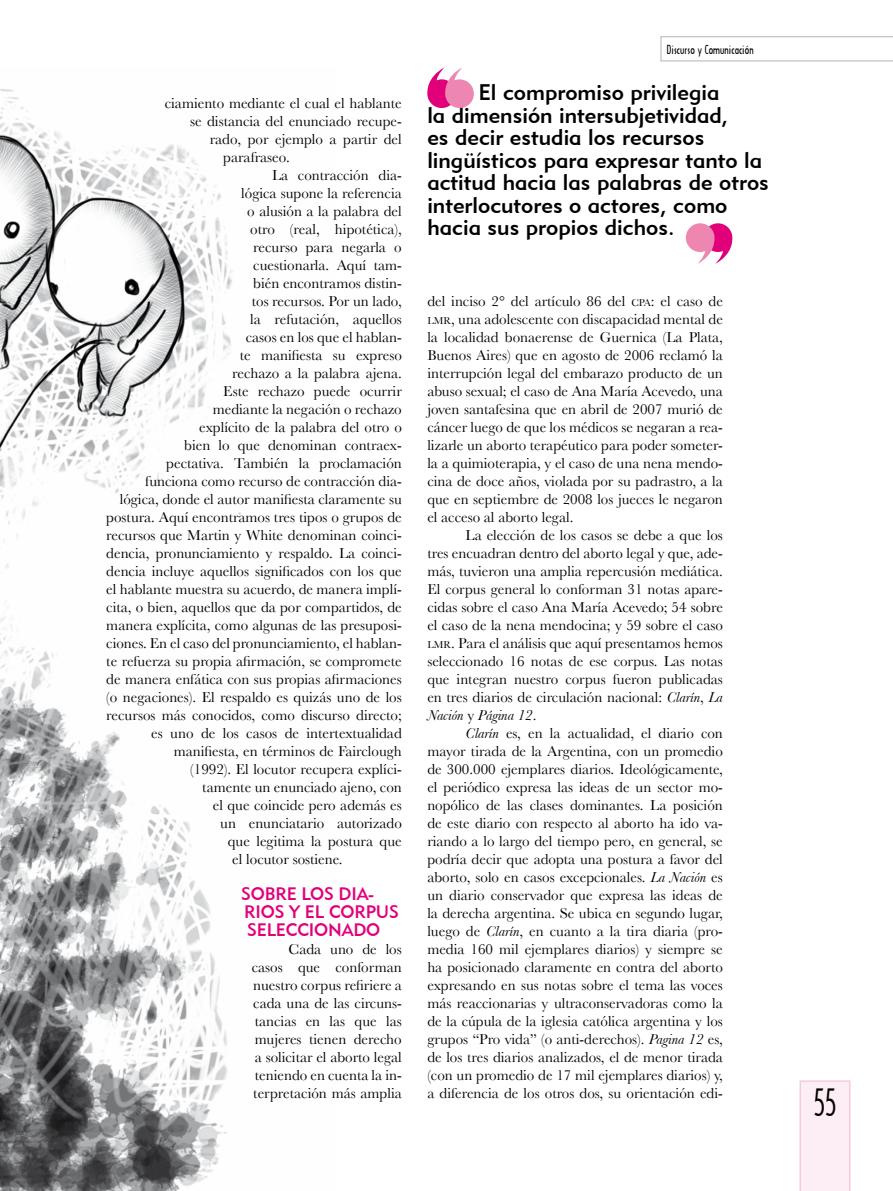
<style>
.page{position:relative;width:893px;height:1191px;background:#fff}
.page>*{position:absolute;margin:0;border:0;box-sizing:border-box;transform-origin:0 0}
.t1{font:36px "Architecture Plain";color:#000;scale:.8 1}
.t2{font:22.5px/22.5px "Geometric 415 BT Medium A";color:#000}
.t3{font:18px "Geometric 415 BT Medium A";letter-spacing:-.01em;color:#e2007a}
.t4{font:15px/18px "Baskerville";color:#000;text-align:justify}
.t5{font:12px "Architecture Plain";color:#000}
.s1{font-size:10.5px}
.s2{font-style:italic}
</style>
<div class="page">
<svg style="left:661px;top:36px;width:232px;height:25px"></svg>
<img style="left:0;top:89px;width:241px;height:1102px">
<svg style="left:427px;top:67px;width:47px;height:41px"></svg>
<svg style="left:686px;top:223px;width:47px;height:41px"></svg>
<svg style="left:799px;top:1080px;width:51px;height:111px"></svg>
<p class="t4" style="left:165px;top:94px;width:239px">ciamiento mediante el cual el hablante</p>
<p class="t4" style="left:190px;top:112px;width:213px">se distancia del enunciado recupe-</p>
<p class="t4" style="left:210px;top:130px;width:193px">rado, por ejemplo a partir del</p>
<p class="t4" style="left:223px;top:148px;width:68px">parafraseo.</p>
<p class="t4" style="left:272px;top:166px;width:131px">La contracción dia-</p>
<p class="t4" style="left:241px;top:184px;width:162px">lógica supone la referencia</p>
<p class="t4" style="left:247px;top:202px;width:156px">o alusión a la palabra del</p>
<p class="t4" style="left:250px;top:220px;width:153px">otro (real, hipotética),</p>
<p class="t4" style="left:253px;top:238px;width:150px">recurso para negarla o</p>
<p class="t4" style="left:253px;top:256px;width:150px">cuestionarla. Aquí tam-</p>
<p class="t4" style="left:253px;top:274px;width:150px">bién encontramos distin-</p>
<p class="t4" style="left:252px;top:292px;width:151px">tos recursos. Por un lado,</p>
<p class="t4" style="left:250px;top:310px;width:153px">la refutación, aquellos</p>
<p class="t4" style="left:246px;top:328px;width:157px">casos en los que el hablan-</p>
<p class="t4" style="left:240px;top:346px;width:163px">te manifiesta su expreso</p>
<p class="t4" style="left:232px;top:364px;width:171px">rechazo a la palabra ajena.</p>
<p class="t4" style="left:223px;top:382px;width:180px">Este rechazo puede ocurrir</p>
<p class="t4" style="left:213px;top:400px;width:190px">mediante la negación o rechazo</p>
<p class="t4" style="left:199px;top:418px;width:204px">explícito de la palabra del otro o</p>
<p class="t4" style="left:184px;top:436px;width:219px">bien lo que denominan contraex-</p>
<p class="t4" style="left:166px;top:454px;width:237px">pectativa. También la proclamación</p>
<p class="t4" style="left:145px;top:472px;width:258px">funciona como recurso de contracción dia-</p>
<p class="t4" style="left:120px;top:490px;width:283px">lógica, donde el autor manifiesta claramente su</p>
<p class="t4" style="left:106px;top:508px;width:297px">postura. Aquí encontramos tres tipos o grupos de</p>
<p class="t4" style="left:106px;top:526px;width:297px">recursos que Martin y White denominan coinci-</p>
<p class="t4" style="left:106px;top:544px;width:297px">dencia, pronunciamiento y respaldo. La coinci-</p>
<p class="t4" style="left:106px;top:562px;width:297px">dencia incluye aquellos significados con los que</p>
<p class="t4" style="left:106px;top:580px;width:297px">el hablante muestra su acuerdo, de manera implí-</p>
<p class="t4" style="left:106px;top:598px;width:297px">cita, o bien, aquellos que da por compartidos, de</p>
<p class="t4" style="left:106px;top:616px;width:297px">manera explícita, como algunas de las presuposi-</p>
<p class="t4" style="left:106px;top:634px;width:297px">ciones. En el caso del pronunciamiento, el hablan-</p>
<p class="t4" style="left:106px;top:652px;width:297px">te refuerza su propia afirmación, se compromete</p>
<p class="t4" style="left:106px;top:670px;width:297px">de manera enfática con sus propias afirmaciones</p>
<p class="t4" style="left:106px;top:688px;width:297px">(o negaciones). El respaldo es quizás uno de los</p>
<p class="t4" style="left:106px;top:706px;width:297px">recursos más conocidos, como discurso directo;</p>
<p class="t4" style="left:151px;top:724px;width:252px">es uno de los casos de intertextualidad</p>
<p class="t4" style="left:174px;top:742px;width:229px">manifiesta, en términos de Fairclough</p>
<p class="t4" style="left:190px;top:760px;width:213px">(1992). El locutor recupera explíci-</p>
<p class="t4" style="left:202px;top:778px;width:201px">tamente un enunciado ajeno, con</p>
<p class="t4" style="left:213px;top:796px;width:190px">el que coincide pero además es</p>
<p class="t4" style="left:220px;top:814px;width:183px">un enunciatario autorizado</p>
<p class="t4" style="left:228px;top:832px;width:175px">que legitima la postura que</p>
<p class="t4" style="left:232px;top:850px;width:112px">el locutor sostiene.</p>
<p class="t3" style="left:241px;top:883px;width:72px">Sobre los</p>
<p class="t3" style="left:339px;top:883px;width:37px">dia-</p>
<p class="t3" style="left:244px;top:901px;width:11px">rios</p>
<p class="t3" style="left:289px;top:901px;width:53px">yel cor</p>
<p class="t3" style="left:366px;top:901px;width:22px">pus</p>
<p class="t3" style="left:247px;top:919px;width:12px">seleccionado</p>
<p class="t4" style="left:252px;top:940px;width:152px;text-indent:37px">Cada uno de los casos que conforman nuestro corpus refiriere a cada una de las circuns&shy;tancias en las que las mujeres tienen derecho a solicitar el aborto legal teniendo en cuenta la in&shy;terpretación más amplia</p>
<p class="t5" style="left:667px;top:42px;width:88px">Discurso y Comunicación</p>
<h2 class="t2" style="left:427px;top:81px;width:343px;text-indent:51px">El compromiso privilegia<br>la dimensión intersubjetividad,<br>es decir estudia los recursos lingüísticos para expresar tanto la actitud hacia las palabras de otros interlocutores o actores, como hacia sus propios dichos.</h2>
<p class="t4" style="left:427px;top:292px;width:297px">del inciso 2° del artículo 86 del <span class="s1">CPA</span>: el caso de <span class="s1">LMR</span>, una adolescente con discapacidad mental de la localidad bonaerense de Guernica (La Plata, Buenos Aires) que en agosto de 2006 reclamó la interrupción legal del embarazo producto de un abuso sexual; el caso de Ana María Acevedo, una joven santafesina que en abril de 2007 murió de cáncer luego de que los médicos se negaran a rea&shy;lizarle un aborto terapéutico para poder someter&shy;la a quimioterapia, y el caso de una nena mendo&shy;cina de doce años, violada por su padrastro, a la que en septiembre de 2008 los jueces le negaron el acceso al aborto legal.</p>
<p class="t4" style="left:427px;top:526px;width:297px;text-indent:38px">La elección de los casos se debe a que los tres encuadran dentro del aborto legal y que, ade&shy;más, tuvieron una amplia repercusión mediática.<br>El corpus general lo conforman 31 notas apare&shy;cidas sobre el caso Ana María Acevedo; 54 sobre el caso de la nena mendocina; y 59 sobre el caso <span class="s1">LMR</span>. Para el análisis que aquí presentamos hemos seleccionado 16 notas de ese corpus. Las notas que integran nuestro corpus fueron publicadas en tres diarios de circulación nacional: <span class="s2">Clarín</span>, <span class="s2">La Nación</span> y <span class="s2">Página 12</span>.</p>
<p class="t4" style="left:427px;top:724px;width:297px;text-indent:38px"><span class="s2">Clarín</span> es, en la actualidad, el diario con mayor tirada de la Argentina, con un promedio de 300.000 ejemplares diarios. Ideológicamente, el periódico expresa las ideas de un sector mo&shy;nopólico de las clases dominantes. La posición de este diario con respecto al aborto ha ido va&shy;riando a lo largo del tiempo pero, en general, se podría decir que adopta una postura a favor del aborto, solo en casos excepcionales. <span class="s2">La Nación</span> es un diario conservador que expresa las ideas de la derecha argentina. Se ubica en segundo lugar, luego de <span class="s2">Clarín</span>, en cuanto a la tira diaria (pro&shy;media 160 mil ejemplares diarios) y siempre se ha posicionado claramente en contra del aborto expresando en sus notas sobre el tema las voces más reaccionarias y ultraconservadoras como la de la cúpula de la iglesia católica argentina y los grupos “Pro vida” (o anti-derechos). <span class="s2">Pagina 12</span> es, de los tres diarios analizados, el de menor tirada (con un promedio de 17 mil ejemplares diarios) y, a diferencia de los otros dos, su orientación edi-</p>
<h1 class="t1" style="left:814px;top:1080px;width:30px">55</h1>
</div>
